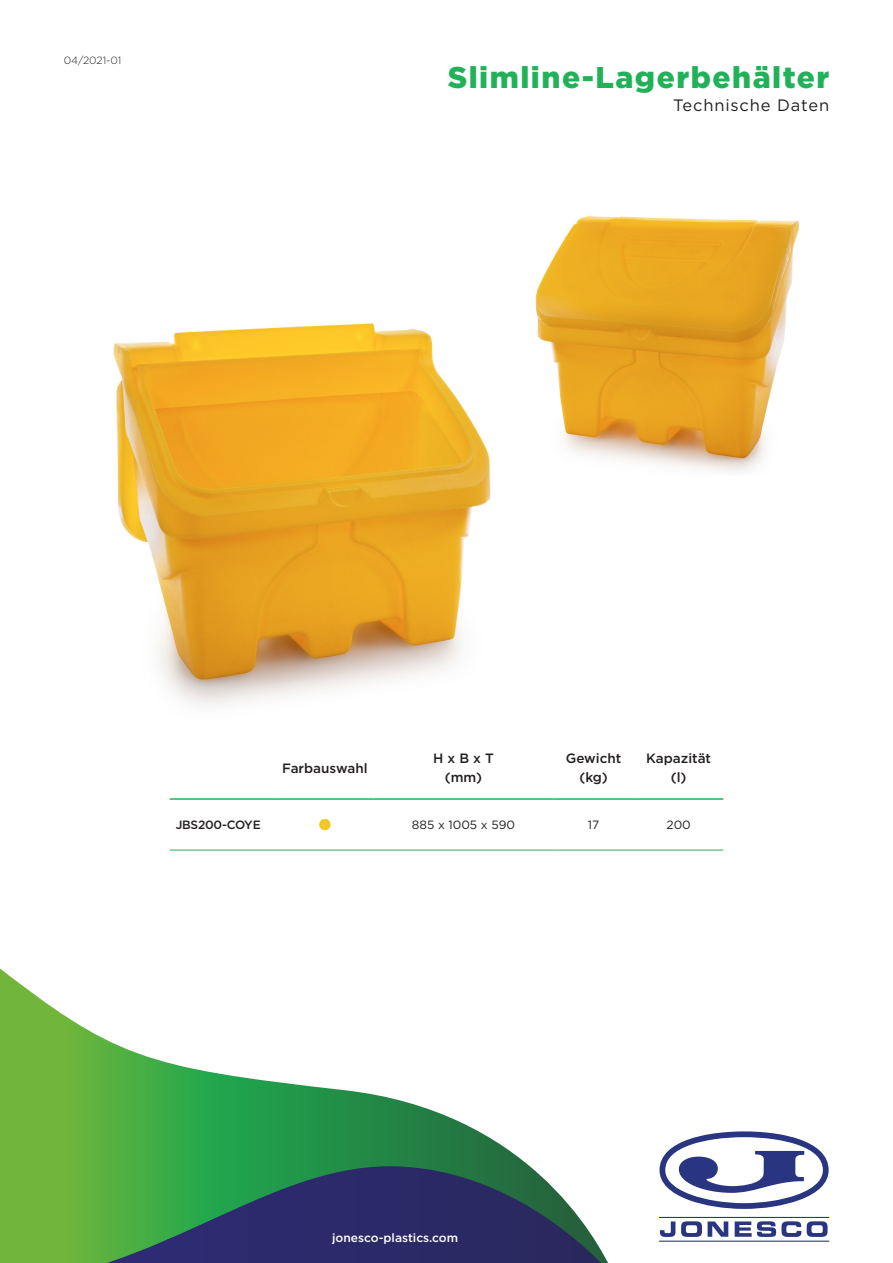
<style>
.page{position:relative;width:893px;height:1263px;background:#fff}
.page>*{position:absolute;margin:0;border:0;box-sizing:border-box;transform-origin:0 0}
.t1{font:900 30px "Gotham";letter-spacing:.05em;color:#21b259}
.t2{font:16.5px "Gotham";letter-spacing:.05em;color:#231f20}
.Table_Header{font:500 13.5px "Gotham";color:#231f20}
.t3{font:500 12px "Gotham";color:#fff}
.Table_Body{font:12px "Gotham";color:#231f20}
.Table_Part{font:500 12px "Gotham";letter-spacing:-.02em;color:#231f20}
.t4{font:300 10.5px "Gotham";color:#231f20}
</style>
<div class="page">
<svg style="left:0;top:968px;width:530px;height:295px"></svg>
<svg style="left:62px;top:1166px;width:546px;height:97px;background:#3d6261"></svg>
<svg style="left:659px;top:1131px;width:170px;height:111px"></svg>
<img style="left:535px;top:215px;width:265px;height:257px">
<img style="left:113px;top:323px;width:378px;height:383px">
<svg style="left:170px;top:818px;width:553px;height:32px"></svg>
<hr style="left:170px;top:798px;width:106px;height:2px;background:#21b259">
<hr style="left:276px;top:798px;width:98px;height:2px;background:#21b259">
<hr style="left:374px;top:798px;width:179px;height:2px;background:#21b259">
<hr style="left:553px;top:798px;width:81px;height:2px;background:#21b259">
<hr style="left:634px;top:798px;width:89px;height:2px;background:#21b259">
<hr style="left:170px;top:850px;width:106px;height:1px;background:#21b259">
<hr style="left:276px;top:850px;width:98px;height:1px;background:#21b259">
<hr style="left:374px;top:850px;width:179px;height:1px;background:#21b259">
<hr style="left:553px;top:850px;width:81px;height:1px;background:#21b259">
<hr style="left:634px;top:850px;width:89px;height:1px;background:#21b259">
<svg style="left:319px;top:819px;width:12px;height:11px"></svg>
<p class="t4" style="left:64px;top:53px;width:59px">04/2021-01</p>
<h1 class="t1" style="left:448px;top:56px;width:383px">Slimline-Lagerbehälter</h1>
<p class="t2" style="left:673px;top:95px;width:158px">Technische Daten</p>
<p class="Table_Header" style="left:282px;top:759px;width:87px">Farbauswahl</p>
<p class="Table_Header" style="left:433px;top:749px;width:62px">H x B x T</p>
<p class="Table_Header" style="left:445px;top:769px;width:39px">(mm)</p>
<p class="Table_Header" style="left:566px;top:749px;width:57px">Gewicht</p>
<p class="Table_Header" style="left:579px;top:769px;width:30px">(kg)</p>
<p class="Table_Header" style="left:646px;top:749px;width:66px">Kapazität</p>
<p class="Table_Header" style="left:671px;top:769px;width:17px">(l)</p>
<p class="Table_Part" style="left:176px;top:817px;width:87px">JBS200-COYE</p>
<p class="Table_Body" style="left:412px;top:817px;width:105px">885 x 1005 x 590</p>
<p class="Table_Body" style="left:588px;top:817px;width:13px">17</p>
<p class="Table_Body" style="left:666px;top:817px;width:26px">200</p>
<p class="t3" style="left:332px;top:1229px;width:128px">jonesco-plastics.com</p>
</div>
